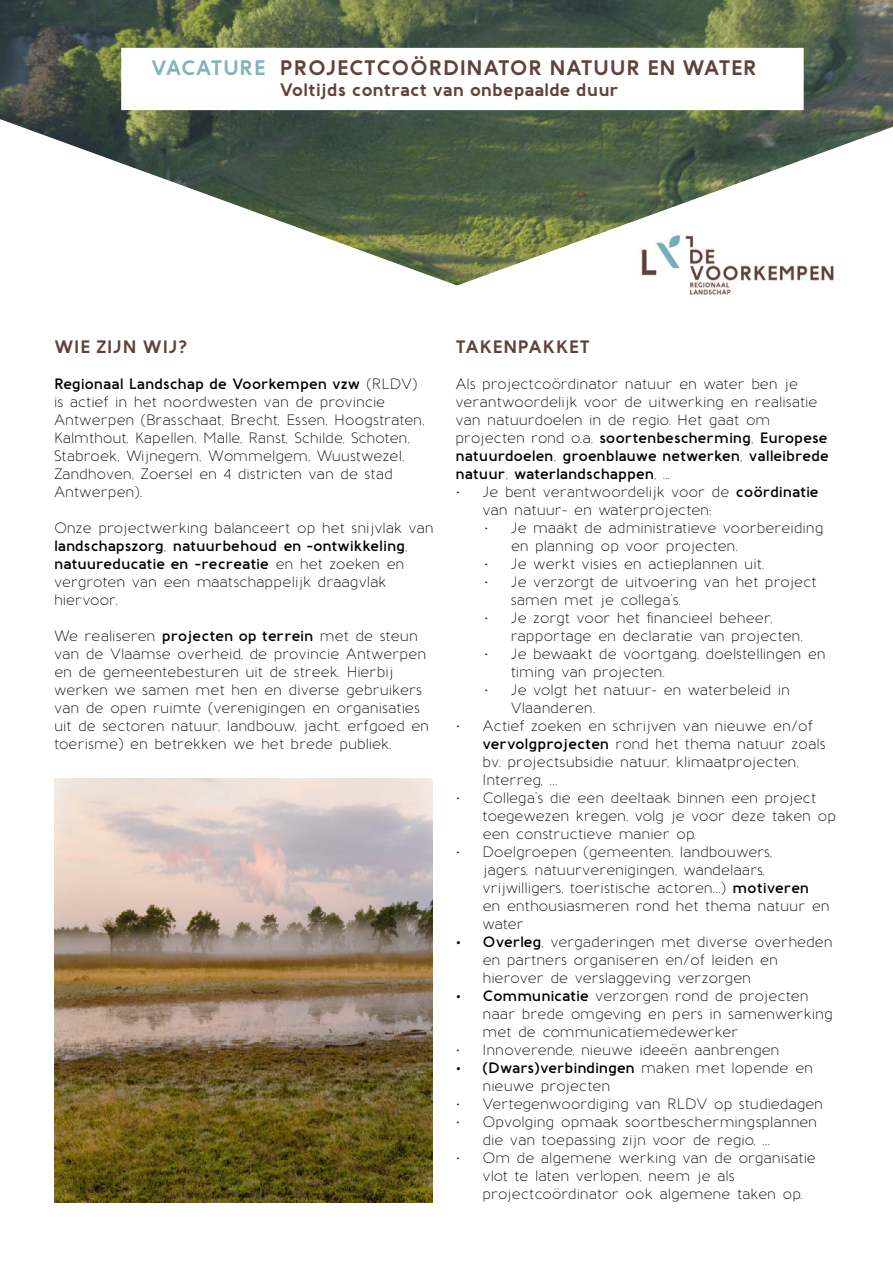
<style>
.page{position:relative;width:893px;height:1263px;background:#fff}
.page>*{position:absolute;margin:0;border:0;box-sizing:border-box;transform-origin:0 0}
.t1{font:700 21px "Baufra";color:#60423c}
.t2{font:700 18px "Baufra";color:#60423c}
.t3{font:15px/18px "Baufra";letter-spacing:-.005em;color:#000}
.t4{font:15px/18px "Baufra";letter-spacing:-.025em;color:#000}
.s1{color:#80b4bd}
.s2{font-weight:600}
</style>
<div class="page">
<img style="left:0;top:0;width:893px;height:87px">
<svg style="left:0;top:87px;width:423px;height:186px"></svg>
<div style="left:121px;top:48px;width:683px;height:62px;background:#fff"></div>
<svg style="left:423px;top:87px;width:470px;height:199px"></svg>
<img style="left:631px;top:226px;width:213px;height:69px">
<img style="left:54px;top:779px;width:378px;height:423px">
<h1 class="t1" style="left:151px;top:52px;width:608px"><span class="s1">VACATURE</span> PROJECTCOÖRDINATOR NATUUR EN WATER</h1>
<p class="t2" style="left:280px;top:77px;width:341px">Voltijds contract van onbepaalde duur</p>
<p class="t2" style="left:54px;top:333px;width:135px">WIE ZIJN WIJ?</p>
<p class="t3" style="left:54px;top:374px;width:372px"><span class="s2">Regionaal Landschap de Voorkempen vzw</span> (RLDV) is actief in het noordwesten van de provincie Antwerpen (Brasschaat, Brecht, Essen, Hoogstraten, Kalmthout, Kapellen, Malle, Ranst, Schilde, Schoten, Stabroek, Wijnegem, Wommelgem, Wuustwezel, Zandhoven, Zoersel en 4 districten van de stad Antwerpen).</p>
<p class="t3" style="left:54px;top:518px;width:381px">Onze projectwerking balanceert op het snijvlak van <span class="s2">landschapszorg</span>, <span class="s2">natuurbehoud en -ontwikkeling</span>, <span class="s2">natuureducatie en -recreatie</span> en het zoeken en vergroten van een maatschappelijk draagvlak hiervoor.</p>
<p class="t3" style="left:54px;top:626px;width:377px">We realiseren <span class="s2">projecten op terrein</span> met de steun van de Vlaamse overheid, de provincie Antwerpen en de gemeentebesturen uit de streek. Hierbij werken we samen met hen en diverse gebruikers van de open ruimte (verenigingen en organisaties uit de sectoren natuur, landbouw, jacht, erfgoed en toerisme) en betrekken we het brede publiek.</p>
<p class="t2" style="left:456px;top:333px;width:136px">TAKENPAKKET</p>
<p class="t3" style="left:455px;top:374px;width:375px">Als projectcoördinator natuur en water ben je verantwoordelijk voor de uitwerking en realisatie van natuurdoelen in de regio. Het gaat om projecten rond o.a. <span class="s2">soortenbescherming</span>, <span class="s2">Europese natuurdoelen</span>, <span class="s2">groenblauwe netwerken</span>, <span class="s2">valleibrede natuur</span>, <span class="s2">waterlandschappen</span>, ...</p>
<p class="t3" style="left:482px;top:482px;width:338px;text-indent:-27px">• Je bent verantwoordelijk voor de <span class="s2">coördinatie </span>van natuur- en waterprojecten:</p>
<p class="t3" style="left:511px;top:518px;width:314px;text-indent:-27px">• Je maakt de administratieve voorbereiding en planning op voor projecten.</p>
<p class="t3" style="left:484px;top:554px;width:282px">• Je werkt visies en actieplannen uit.</p>
<p class="t3" style="left:511px;top:572px;width:307px;text-indent:-27px">• Je verzorgt de uitvoering van het project samen met je collega’s.</p>
<p class="t3" style="left:511px;top:608px;width:294px;text-indent:-27px">• Je zorgt voor het financieel beheer, rapportage en declaratie van projecten.</p>
<p class="t3" style="left:511px;top:644px;width:317px;text-indent:-27px">• Je bewaakt de voortgang, doelstellingen en timing van projecten.</p>
<p class="t3" style="left:511px;top:680px;width:281px;text-indent:-27px">• Je volgt het natuur- en waterbeleid in<br>Vlaanderen.</p>
<p class="t3" style="left:482px;top:716px;width:345px;text-indent:-27px">• Actief zoeken en schrijven van nieuwe en/of <span class="s2">vervolgprojecten</span> rond het thema natuur zoals bv. projectsubsidie natuur, klimaatprojecten, Interreg, …</p>
<p class="t4" style="left:482px;top:788px;width:355px;text-indent:-27px">• Collega’s die een deeltaak binnen een project toegewezen kregen, volg je voor deze taken op een constructieve manier op.</p>
<p class="t3" style="left:482px;top:842px;width:349px;text-indent:-27px">• Doelgroepen (gemeenten, landbouwers,<br>jagers, natuurverenigingen, wandelaars, vrijwilligers, toeristische actoren…) <span class="s2">motiveren </span>en enthousiasmeren rond het thema natuur en water</p>
<p class="t3" style="left:482px;top:932px;width:352px;text-indent:-27px"><span class="s2">• Overleg</span>, vergaderingen met diverse overheden en partners organiseren en/of leiden en hierover de verslaggeving verzorgen</p>
<p class="t3" style="left:482px;top:986px;width:352px;text-indent:-27px"><span class="s2">• Communicatie</span> verzorgen rond de projecten naar brede omgeving en pers in samenwerking met de communicatiemedewerker</p>
<p class="t3" style="left:455px;top:1040px;width:325px">• Innoverende, nieuwe ideeën aanbrengen</p>
<p class="t4" style="left:482px;top:1058px;width:332px;text-indent:-27px"><span class="s2">• (Dwars)verbindingen</span> maken met lopende en nieuwe projecten</p>
<p class="t3" style="left:455px;top:1094px;width:369px">• Vertegenwoordiging van RLDV op studiedagen</p>
<p class="t3" style="left:482px;top:1112px;width:336px;text-indent:-27px">• Opvolging opmaak soortbeschermingsplannen die van toepassing zijn voor de regio, …</p>
<p class="t3" style="left:482px;top:1148px;width:335px;text-indent:-27px">• Om de algemene werking van de organisatie vlot te laten verlopen, neem je als projectcoördinator ook algemene taken op.</p>
</div>
